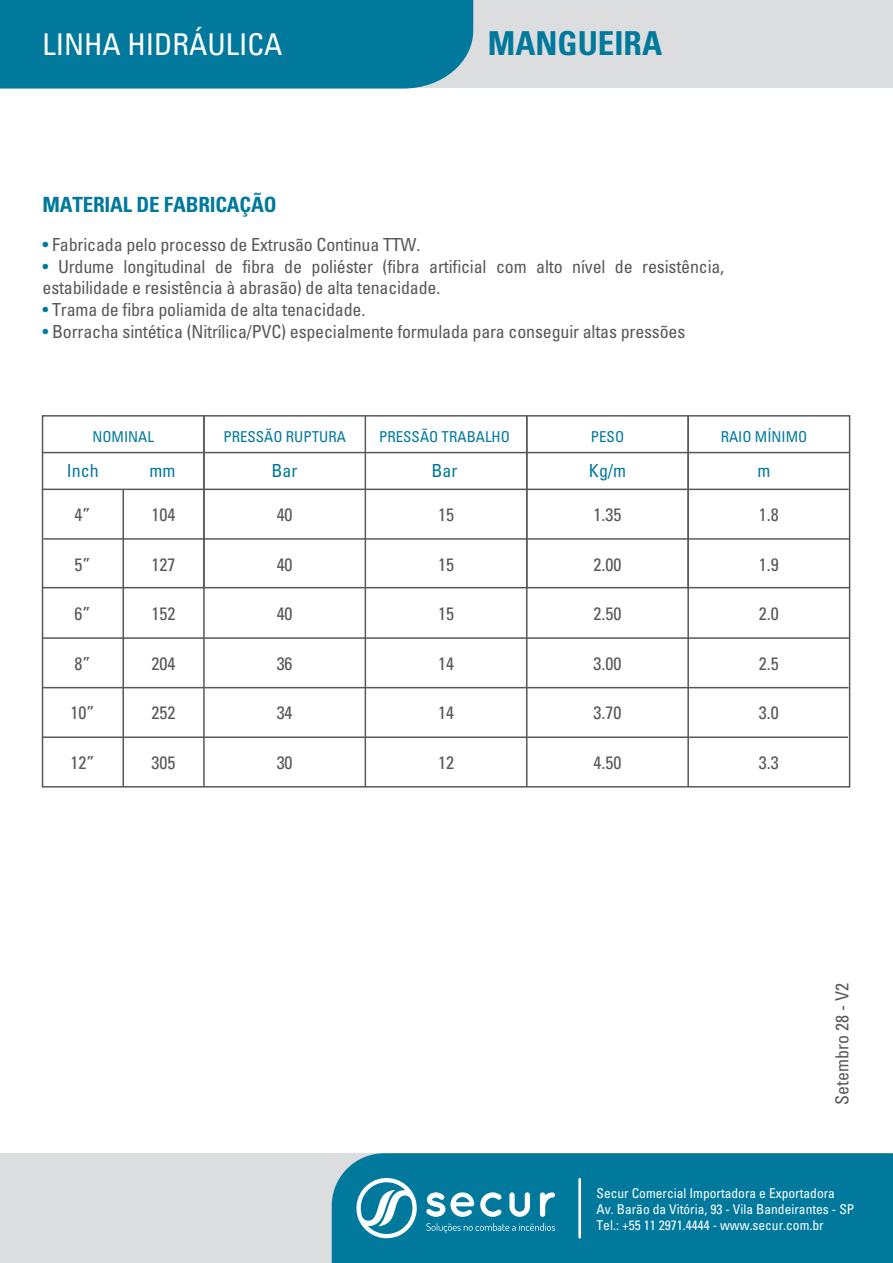
<style>
.page{position:relative;width:893px;height:1263px;background:#fff}
.page>*{position:absolute;margin:0;border:0;box-sizing:border-box;transform-origin:0 0}
.t1{font:700 condensed 33px "Univers";color:#00799c}
.t2{font:condensed 30px "Univers";color:#fff}
.t3{font:700 condensed 21px "Univers";letter-spacing:-.01em;color:#00799c}
.t4{font:condensed 18px/21.6px "Univers";letter-spacing:-.01em;color:#57585a}
.t5{font:condensed 18px "Univers";color:#00799c}
.t6{font:condensed 15px "Univers";color:#00799c}
.t7{font:condensed 13.5px/16.2px "Univers";color:#fff}
.s1{color:#00799c}
</style>
<div class="page">
<div style="left:0;top:1153px;width:893px;height:110px;background:#dcdddf"></div>
<div style="left:332px;top:1153px;width:561px;height:110px;background:#00799c"></div>
<svg style="left:354px;top:1174px;width:63px;height:68px;background:#4ea2ba"></svg>
<svg style="left:426px;top:1192px;width:129px;height:25px;background:#67afc4"></svg>
<svg style="left:426px;top:1223px;width:129px;height:10px"></svg>
<hr style="left:578px;top:1179px;width:3px;height:58px;background:#fff">
<div style="left:42px;top:415px;width:808px;height:372px;border:2px solid #57585a"></div>
<hr style="left:203px;top:416px;width:2px;height:371px;background:#57585a">
<hr style="left:122px;top:489px;width:2px;height:298px;background:#57585a">
<hr style="left:365px;top:416px;width:1px;height:371px;background:#57585a">
<hr style="left:526px;top:416px;width:1px;height:371px;background:#57585a">
<hr style="left:687px;top:416px;width:2px;height:371px;background:#57585a">
<hr style="left:43px;top:452px;width:807px;height:1px;background:#57585a">
<hr style="left:43px;top:489px;width:806px;height:1px;background:#57585a">
<hr style="left:43px;top:538px;width:807px;height:2px;background:#57585a">
<hr style="left:43px;top:637px;width:806px;height:2px;background:#57585a">
<hr style="left:43px;top:587px;width:806px;height:1px;background:#57585a">
<hr style="left:42px;top:687px;width:806px;height:1px;background:#57585a">
<hr style="left:42px;top:736px;width:806px;height:2px;background:#57585a">
<div style="left:0;top:0;width:893px;height:88px;background:#dcdddf"></div>
<div style="left:0;top:0;width:473px;height:89px;background:#00799c"></div>
<h2 class="t2" style="left:43px;top:26px;width:242px">LINHA HIDRÁULICA</h2>
<h1 class="t1" style="left:488px;top:23px;width:176px">MANGUEIRA</h1>
<p class="t3" style="left:43px;top:191px;width:236px">MATERIAL DE FABRICAÇÃO</p>
<p class="t4" style="left:43px;top:233px;width:379px"><span class="s1">•</span> Fabricada pelo processo de Extrusão Continua TTW.</p>
<p class="t4" style="left:43px;top:255px;width:683px"><span class="s1">•</span> Urdume longitudinal de fibra de poliéster (fibra artificial com alto nível de resistência, estabilidade e resistência à abrasão) de alta tenacidade.</p>
<p class="t4" style="left:43px;top:298px;width:324px"><span class="s1">•</span> Trama de fibra poliamida de alta tenacidade.</p>
<p class="t4" style="left:43px;top:320px;width:644px"><span class="s1">•</span> Borracha sintética (Nitrílica/PVC) especialmente formulada para conseguir altas pressões</p>
<p class="t6" style="left:92px;top:427px;width:63px">NOMINAL</p>
<p class="t6" style="left:223px;top:427px;width:124px">PRESSÃO RUPTURA</p>
<p class="t6" style="left:379px;top:427px;width:132px">PRESSÃO TRABALHO</p>
<p class="t6" style="left:591px;top:427px;width:35px">PESO</p>
<p class="t6" style="left:721px;top:427px;width:88px">RAIO MÍNIMO</p>
<p class="t5" style="left:67px;top:459px;width:34px">Inch</p>
<p class="t4" style="left:75px;top:503px;width:17px">4”</p>
<p class="t4" style="left:75px;top:553px;width:17px">5”</p>
<p class="t4" style="left:75px;top:602px;width:17px">6”</p>
<p class="t4" style="left:75px;top:652px;width:17px">8”</p>
<p class="t4" style="left:71px;top:701px;width:25px">10”</p>
<p class="t4" style="left:71px;top:751px;width:25px">12”</p>
<p class="t5" style="left:149px;top:459px;width:27px">mm</p>
<p class="t5" style="left:272px;top:459px;width:27px">Bar</p>
<p class="t5" style="left:432px;top:459px;width:27px">Bar</p>
<p class="t5" style="left:589px;top:459px;width:39px">Kg/m</p>
<p class="t5" style="left:758px;top:459px;width:14px">m</p>
<p class="t4" style="left:152px;top:503px;width:25px">104</p>
<p class="t4" style="left:152px;top:553px;width:25px">127</p>
<p class="t4" style="left:152px;top:602px;width:25px">152</p>
<p class="t4" style="left:152px;top:652px;width:25px">204</p>
<p class="t4" style="left:152px;top:701px;width:25px">252</p>
<p class="t4" style="left:152px;top:751px;width:25px">305</p>
<p class="t4" style="left:277px;top:503px;width:17px">40</p>
<p class="t4" style="left:277px;top:553px;width:17px">40</p>
<p class="t4" style="left:277px;top:602px;width:17px">40</p>
<p class="t4" style="left:277px;top:652px;width:17px">36</p>
<p class="t4" style="left:277px;top:701px;width:17px">34</p>
<p class="t4" style="left:277px;top:751px;width:17px">30</p>
<p class="t4" style="left:593px;top:503px;width:29px">1.35</p>
<p class="t4" style="left:593px;top:553px;width:29px">2.00</p>
<p class="t4" style="left:593px;top:602px;width:29px">2.50</p>
<p class="t4" style="left:593px;top:652px;width:29px">3.00</p>
<p class="t4" style="left:593px;top:701px;width:29px">3.70</p>
<p class="t4" style="left:593px;top:751px;width:29px">4.50</p>
<p class="t4" style="left:759px;top:503px;width:21px">1.8</p>
<p class="t4" style="left:759px;top:553px;width:21px">1.9</p>
<p class="t4" style="left:759px;top:602px;width:21px">2.0</p>
<p class="t4" style="left:759px;top:652px;width:21px">2.5</p>
<p class="t4" style="left:759px;top:701px;width:21px">3.0</p>
<p class="t4" style="left:759px;top:751px;width:21px">3.3</p>
<p class="t4" style="left:438px;top:503px;width:17px">15</p>
<p class="t4" style="left:438px;top:553px;width:17px">15</p>
<p class="t4" style="left:438px;top:602px;width:17px">15</p>
<p class="t4" style="left:438px;top:652px;width:17px">14</p>
<p class="t4" style="left:438px;top:701px;width:17px">14</p>
<p class="t4" style="left:438px;top:751px;width:17px">12</p>
<p class="t4" style="left:831px;top:1105px;width:123px;rotate:-90deg">Setembro 28 - V2</p>
<p class="t7" style="left:596px;top:1184px;width:259px">Secur Comercial Importadora e Exportadora<br>Av. Barão da Vitória, 93 - Vila Bandeirantes - SP<br>Tel.: +55 11 2971.4444 - www.secur.com.br</p>
</div>
